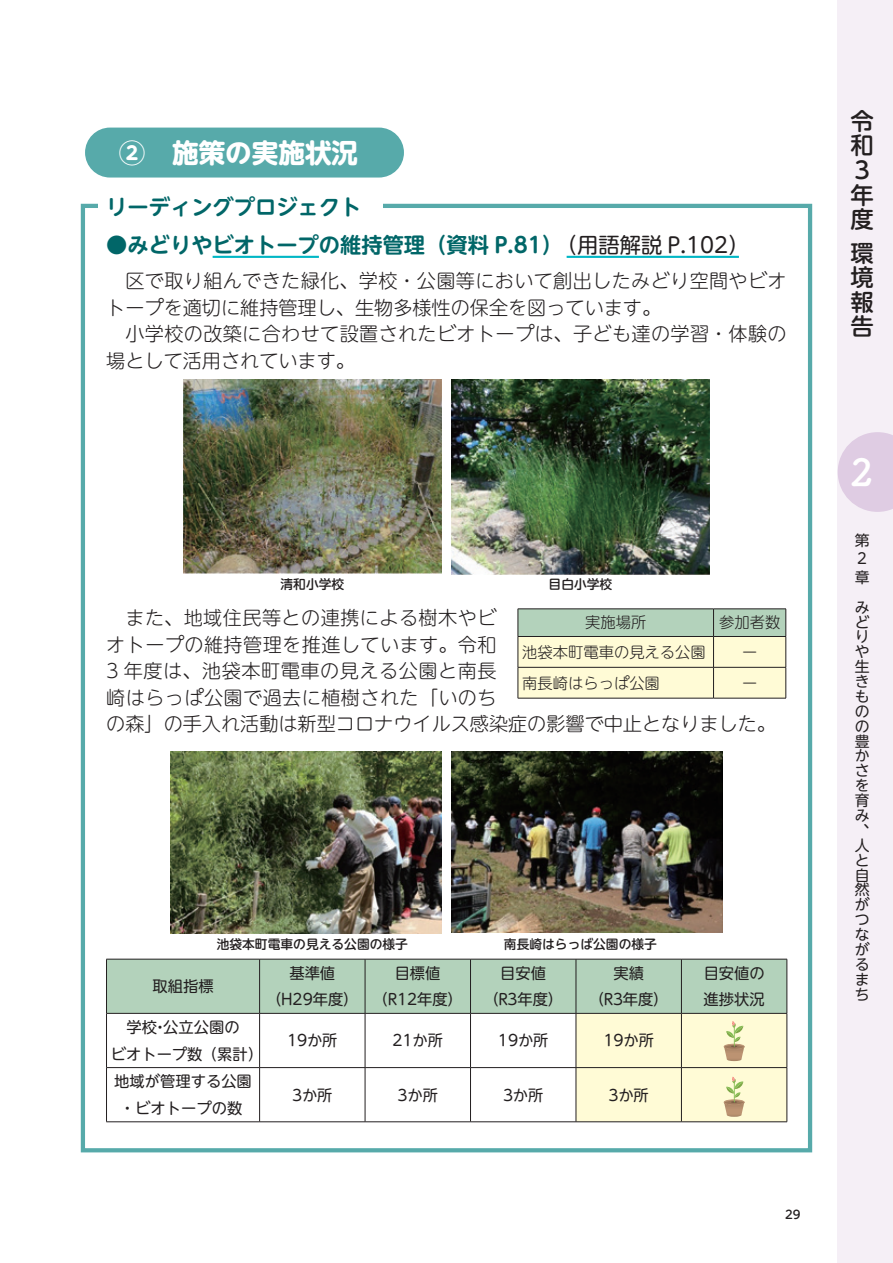
<style>
.page{position:relative;width:893px;height:1263px;background:#fff}
.page>*{position:absolute;margin:0;border:0;box-sizing:border-box;transform-origin:0 0}
.t1{font:37.2px "Tsuku B Rd Gothic Std B";color:#fff}
.t2{font:700 26.55px "UD Shin M Go Pro";color:#fff}
.t3{font:500 23.4px/24.6px "UD Shin M Go Pro";color:#231f20}
.t4{font:700 21.3px "UD Shin M Go Pro De";color:#016668}
.t5{font:300 19.2px/26.5px "UD Shin M Go Pro";letter-spacing:.02em;color:#231f20}
.t6{font:15.3px/26.5px "UD Shin M Go Pro";color:#231f20;text-align:center}
.t7{font:300 15.3px "UD Shin M Go Pro";color:#231f20}
.t8{font:14.85px/14.9px "UD Shin M Go Pro";color:#231f20}
.t9{font:500 12.75px "UD Shin M Go Pro";color:#231f20}
.t10{font:500 11.7px "UD Shin M Go Pro";color:#231f20}
.s1{font-family:"UD Shin M Go Pro";font-weight:400;color:#231f20}
</style>
<div class="page">
<div style="left:838px;top:0;width:55px;height:1263px;background:#f5eff6"></div>
<svg style="left:838px;top:432px;width:55px;height:80px"></svg>
<div style="left:85px;top:128px;width:319px;height:50px;background:#57aaaa;border-radius:25px"></div>
<div style="left:81px;top:204px;width:731px;height:948px;border:4px solid #57aaaa"></div>
<div style="left:98px;top:189px;width:285px;height:36px;background:#fff"></div>
<hr style="left:213px;top:256px;width:106px;height:2px;background:#00b7c5">
<hr style="left:567px;top:256px;width:172px;height:2px;background:#00b7c5">
<hr style="left:106px;top:959px;width:1px;height:54px;background:#231f20">
<hr style="left:787px;top:959px;width:1px;height:54px;background:#231f20">
<hr style="left:106px;top:1013px;width:1px;height:54px;background:#231f20">
<hr style="left:787px;top:1013px;width:1px;height:54px;background:#231f20">
<hr style="left:106px;top:1067px;width:154px;height:1px;background:#231f20">
<hr style="left:106px;top:1068px;width:1px;height:53px;background:#231f20">
<hr style="left:787px;top:1068px;width:1px;height:53px;background:#231f20">
<hr style="left:106px;top:1121px;width:154px;height:1px;background:#231f20">
<svg style="left:107px;top:959px;width:680px;height:163px"></svg>
<svg style="left:518px;top:609px;width:269px;height:89px;background:#e4ebcb"></svg>
<hr style="left:518px;top:636px;width:195px;height:1px;background:#231f20">
<hr style="left:518px;top:637px;width:1px;height:30px;background:#231f20">
<hr style="left:713px;top:636px;width:73px;height:1px;background:#231f20">
<hr style="left:713px;top:637px;width:1px;height:30px;background:#231f20">
<hr style="left:786px;top:637px;width:1px;height:30px;background:#231f20">
<hr style="left:518px;top:667px;width:195px;height:1px;background:#231f20">
<hr style="left:518px;top:667px;width:1px;height:31px;background:#231f20">
<hr style="left:713px;top:667px;width:73px;height:1px;background:#231f20">
<hr style="left:713px;top:667px;width:1px;height:31px;background:#231f20">
<hr style="left:786px;top:667px;width:1px;height:31px;background:#231f20">
<hr style="left:518px;top:698px;width:195px;height:1px;background:#231f20">
<hr style="left:713px;top:698px;width:73px;height:1px;background:#231f20">
<img style="left:183px;top:379px;width:259px;height:194px">
<img style="left:451px;top:379px;width:259px;height:195px">
<img style="left:451px;top:751px;width:272px;height:181px">
<img style="left:170px;top:751px;width:272px;height:182px">
<h2 class="t2" style="left:119px;top:131px;width:241px">②　施策の実施状況</h2>
<p class="t4" style="left:106px;top:190px;width:257px">リーディングプロジェクト</p>
<p class="t4" style="left:106px;top:227px;width:645px">●みどりやビオトープの維持管理（資料 P.81）<span class="s1">（用語解説 P.102）</span></p>
<p class="t5" style="left:106px;top:266px;width:682px;text-indent:19px">区で取り組んできた緑化、学校・公園等において創出したみどり空間やビオトープを適切に維持管理し、生物多様性の保全を図っています。</p>
<p class="t5" style="left:106px;top:319px;width:682px;text-indent:19px">小学校の改築に合わせて設置されたビオトープは、子ども達の学習・体験の場として活用されています。</p>
<p class="t9" style="left:280px;top:574px;width:65px">清和小学校</p>
<p class="t9" style="left:549px;top:574px;width:65px">目白小学校</p>
<p class="t5" style="left:106px;top:603px;width:671px;text-indent:19px">また、地域住民等との連携による樹木やビ<br>オトープの維持管理を推進しています。令和<br>3 年度は、池袋本町電車の見える公園と南長<br>崎はらっぱ公園で過去に植樹された「いのち<br>の森」の手入れ活動は新型コロナウイルス感染症の影響で中止となりました。</p>
<p class="t7" style="left:585px;top:610px;width:63px">実施場所</p>
<p class="t7" style="left:719px;top:610px;width:63px">参加者数</p>
<p class="t7" style="left:522px;top:639px;width:185px">池袋本町電車の見える公園</p>
<p class="t7" style="left:742px;top:639px;width:17px">ー</p>
<p class="t7" style="left:522px;top:670px;width:139px">南長崎はらっぱ公園</p>
<p class="t7" style="left:742px;top:670px;width:17px">ー</p>
<p class="t9" style="left:217px;top:933px;width:193px">池袋本町電車の見える公園の様子</p>
<p class="t9" style="left:504px;top:933px;width:155px">南長崎はらっば公園の様子</p>
<p class="t6" style="left:152px;top:972px;width:63px">取組指標</p>
<p class="t6" style="left:111px;top:1013px;width:154px">学校・公立公園の<br>ビオトープ数（累計）</p>
<p class="t6" style="left:114px;top:1067px;width:139px">地域が管理する公園・ビオトープの数</p>
<p class="t6" style="left:266px;top:959px;width:93px">基準値（H29年度）</p>
<p class="t6" style="left:373px;top:959px;width:91px">目標値（R12年度）</p>
<p class="t6" style="left:484px;top:959px;width:81px">目安値<br>（R３年度）</p>
<p class="t6" style="left:589px;top:959px;width:81px">実績<br>（R３年度）</p>
<p class="t6" style="left:703px;top:959px;width:63px;text-align:left">目安値の進捗状況</p>
<p class="t6" style="left:287px;top:1026px;width:52px">19か所</p>
<p class="t6" style="left:392px;top:1026px;width:52px">21か所</p>
<p class="t6" style="left:498px;top:1026px;width:52px">19か所</p>
<p class="t6" style="left:603px;top:1026px;width:52px">19か所</p>
<p class="t6" style="left:292px;top:1081px;width:42px">3か所</p>
<p class="t6" style="left:398px;top:1081px;width:42px">3か所</p>
<p class="t6" style="left:503px;top:1081px;width:42px">3か所</p>
<p class="t6" style="left:608px;top:1081px;width:42px">3か所</p>
<p class="t10" style="left:785px;top:1205px;width:17px">29</p>
<p class="t3" style="left:850px;top:108px;width:24px">令和<br>3年度</p>
<p class="t3" style="left:850px;top:239px;width:24px;text-align:justify">環境報告</p>
<h1 class="t1" style="left:850px;top:443px;width:24px">2</h1>
<p class="t8" style="left:855px;top:530px;width:16px;line-height:18.6px">第<br>2章</p>
<p class="t8" style="left:855px;top:599px;width:17px">みどりや生きものの豊かさを育み、人と自然がつながるまち</p>
</div>
